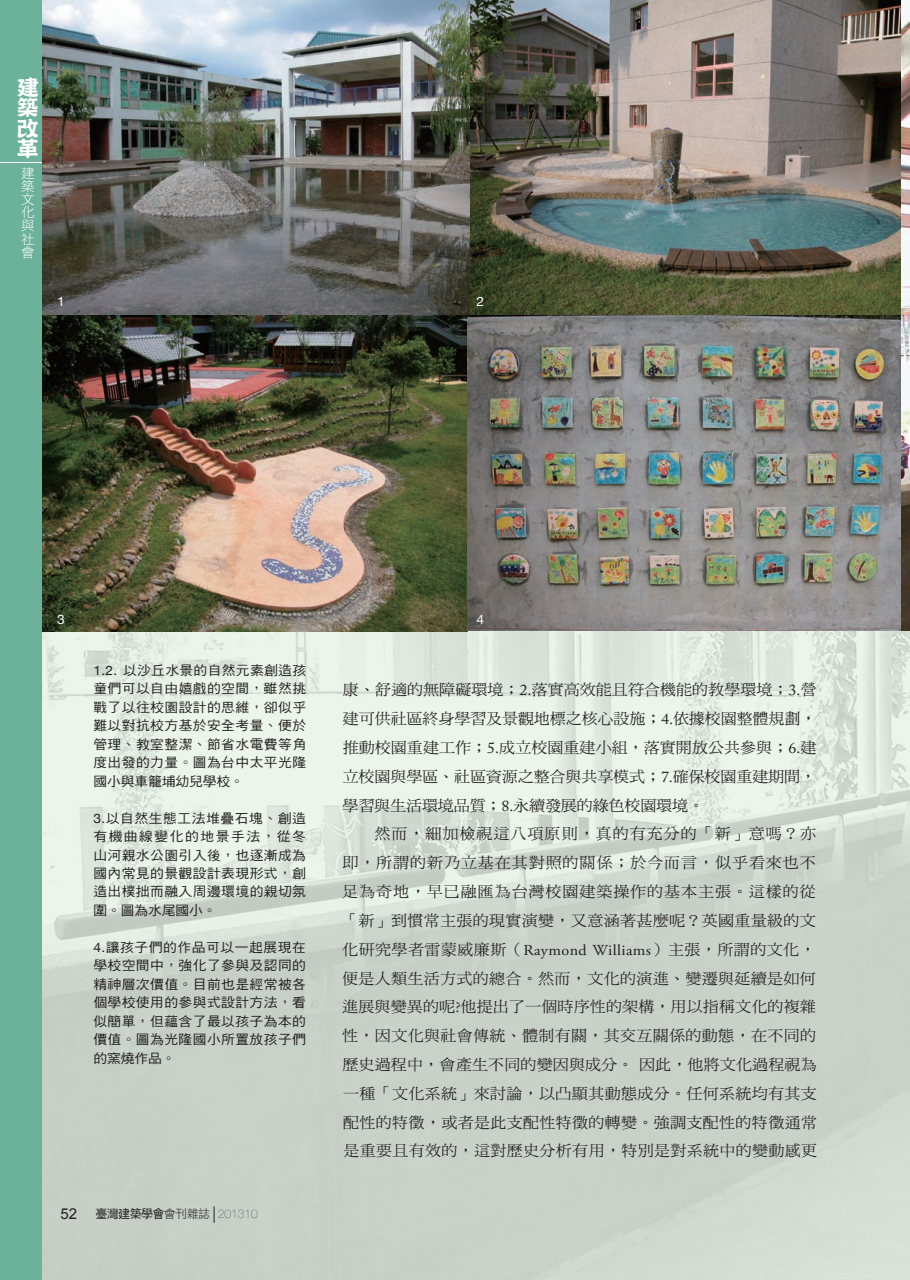
<style>
.page{position:relative;width:910px;height:1280px;background:#fff}
.page>*{position:absolute;margin:0;border:0;box-sizing:border-box;transform-origin:0 0}
.t1{font:21.3px/20.2px "DF Bang Shu Std W8";color:#fff;text-align:justify;scale:1.05 1}
.t2{font:15.3px "DF Ming Std W5";letter-spacing:.02em;color:#231f20;scale:1.05 1}
.t3{font:15.3px "DF Ming Std W5";letter-spacing:-.01em;color:#231f20;scale:1.05 1}
.t4{font:15.3px "DF Ming Std W5";color:#231f20;scale:1.05 1}
.t5{font:15.3px "DF Ming Std W5";letter-spacing:.055em;color:#231f20;scale:1.05 1}
.t6{font:15.3px "DF Ming Std W5";letter-spacing:.06em;color:#231f20;scale:1.05 1}
.t7{font:13.5px/13.2px "DF Hei Std W3";color:#fff;text-align:justify}
.t8{font:13.05px/18.5px "DF Hei Std W5";letter-spacing:.03em;color:#231f20;text-align:justify;scale:1.05 1}
.t9{font:13.05px "Helvetica Neue";color:#fff;scale:1.05 1}
.t10{font:12px "DF Hei Std W5";letter-spacing:-.05em;color:#231f20}
.s1{font-family:"Helvetica Neue"}
.s2{font-family:"Arial";font-size:15px}
.s3{font-family:"DF Hei Std W3"}
.s4{font-family:"Helvetica Neue";font-weight:200}
.s5{font-family:"Adobe Caslon Pro"}
.s6{font-family:"Adobe Garamond Pro"}
</style>
<div class="page">
<div style="left:0;top:0;width:42px;height:1279px;background:#6cb199"></div>
<img style="left:42px;top:631px;width:867px;height:648px">
<hr style="left:0;top:162px;width:42px;height:1px;background:#fff">
<svg style="left:214px;top:1206px;width:1px;height:16px"></svg>
<img style="left:42px;top:315px;width:859px;height:316px">
<img style="left:42px;top:0;width:428px;height:315px">
<img style="left:470px;top:0;width:431px;height:315px">
<img style="left:901px;top:17px;width:8px;height:614px">
<p class="t1" style="left:16px;top:77px;width:22px">建築改革</p>
<p class="t7" style="left:21px;top:166px;width:15px">建築文化與社會</p>
<p class="t9" style="left:57px;top:294px;width:9px">1</p>
<p class="t9" style="left:476px;top:294px;width:9px">2</p>
<p class="t9" style="left:57px;top:611px;width:9px">3</p>
<p class="t9" style="left:476px;top:611px;width:9px">4</p>
<p class="t8" style="left:93px;top:661px;width:204px"><span class="s1">1.2.</span> 以沙丘水景的自然元素創造孩童們可以自由嬉戲的空間，雖然挑戰了以往校園設計的思維，卻似乎難以對抗校方基於安全考量、便於管理、教室整潔、節省水電費等角度出發的力量。圖為台中太平光隆國小與車籠埔幼兒學校。</p>
<p class="t8" style="left:93px;top:808px;width:204px"><span class="s1">3.</span>以自然生態工法堆疊石塊、創造有機曲線變化的地景手法，從冬山河親水公園引入後，也逐漸成為國內常見的景觀設計表現形式，創造出樸拙而融入周邊環境的親切氛圍。圖為水尾國小。</p>
<p class="t8" style="left:93px;top:937px;width:204px"><span class="s1">4.</span>讓孩子們的作品可以一起展現在學校空間中，強化了參與及認同的精神層次價值。目前也是經常被各個學校使用的參與式設計方法，看似簡單，但蘊含了最以孩子為本的價值。圖為光隆國小所置放孩子們的窯燒作品。</p>
<p class="t10" style="left:61px;top:1207px;width:199px"><span class="s2">52</span> 臺灣建築學會<span class="s3">會刊雜誌</span> <span class="s4">201310</span></p>
<p class="t4" style="left:343px;top:681px;width:452px">康、舒適的無障礙環境；<span class="s5">2</span><span class="s6">.</span>落實高效能且符合機能的教學環境；<span class="s5">3</span><span class="s6">.</span>營</p>
<p class="t3" style="left:343px;top:710px;width:452px">建可供社區終身學習及景觀地標之核心設施；<span class="s5">4</span><span class="s6">.</span>依據校園整體規劃，</p>
<p class="t4" style="left:343px;top:739px;width:452px">推動校園重建工作；<span class="s5">5</span><span class="s6">.</span>成立校園重建小組，落實開放公共參與；<span class="s5">6</span><span class="s6">.</span>建</p>
<p class="t3" style="left:343px;top:768px;width:452px">立校園與學區、社區資源之整合與共享模式；<span class="s5">7</span><span class="s6">.</span>確保校園重建期間，</p>
<p class="t3" style="left:342px;top:796px;width:346px">學習與生活環境品質；<span class="s5">8</span><span class="s6">.</span>永續發展的綠色校園環境。</p>
<p class="t6" style="left:374px;top:825px;width:422px">然而，細加檢視這八項原則，真的有充分的「新」意嗎？亦</p>
<p class="t5" style="left:342px;top:854px;width:452px">即，所謂的新乃立基在其對照的關係；於今而言，似乎看來也不</p>
<p class="t5" style="left:342px;top:883px;width:452px">足為奇地，早已融匯為台灣校園建築操作的基本主張。這樣的從</p>
<p class="t2" style="left:342px;top:912px;width:452px">「新」到慣常主張的現實演變，又意涵著甚麼呢？英國重量級的文</p>
<p class="t2" style="left:342px;top:940px;width:452px">化研究學者雷蒙威廉斯（<span class="s6">Raymond Williams</span>）主張，所謂的文化，</p>
<p class="t2" style="left:342px;top:969px;width:452px">便是人類生活方式的總合。然而，文化的演進、變遷與延續是如何</p>
<p class="t2" style="left:342px;top:998px;width:452px">進展與變異的呢<span class="s6">?</span>他提出了一個時序性的架構，用以指稱文化的複雜</p>
<p class="t2" style="left:342px;top:1027px;width:452px">性，因文化與社會傳統、體制有關，其交互關係的動態，在不同的</p>
<p class="t2" style="left:342px;top:1056px;width:453px">歷史過程中，會產生不同的變因與成分。因此，他將文化過程視為</p>
<p class="t2" style="left:343px;top:1084px;width:452px">一種「文化系統」來討論，以凸顯其動態成分。任何系統均有其支</p>
<p class="t2" style="left:343px;top:1113px;width:452px">配性的特徵，或者是此支配性特徵的轉變。強調支配性的特徵通常</p>
<p class="t2" style="left:343px;top:1142px;width:452px">是重要且有效的，這對歷史分析有用，特別是對系統中的變動感更</p>
</div>
